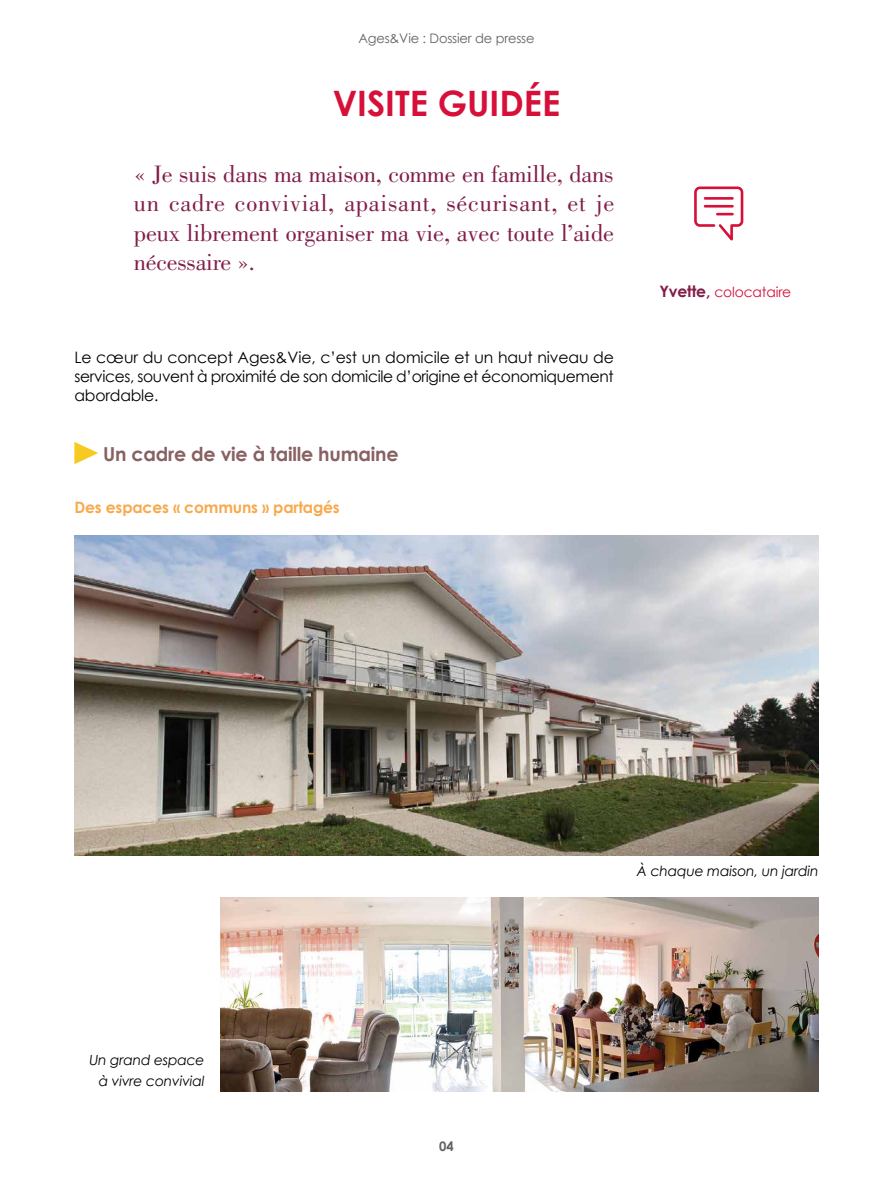
<style>
.page{position:relative;width:893px;height:1191px;background:#fff}
.page>*{position:absolute;margin:0;border:0;box-sizing:border-box;transform-origin:0 0}
.t1{font:700 35px "Century Gothic";color:#d61038}
.t2{font:24.5px/29.4px "Bodoni Std";color:#811e49;text-align:justify}
.t3{font:700 19.25px "Century Gothic";letter-spacing:-.01em;color:#896162}
.t4{font:15.75px/18.9px "Century Gothic";letter-spacing:-.02em;color:#000;text-align:justify}
.t5{font:700 15.75px "Century Gothic";letter-spacing:-.01em;color:#f7aa4d}
.t6{font:italic 14px/21.7px "Century Gothic";letter-spacing:-.01em;color:#000;text-align:right}
.t7{font:14px "Century Gothic";letter-spacing:-.01em;color:#d61038}
.t8{font:13.12px "Century Gothic";letter-spacing:-.01em;color:#646363}
.t9{font:700 13.12px "Century Gothic";color:#646363}
.s1{font-weight:700;font-size:15.75px;color:#811e49}
</style>
<div class="page">
<svg style="left:74px;top:442px;width:24px;height:22px"></svg>
<img style="left:74px;top:536px;width:745px;height:319px">
<img style="left:221px;top:897px;width:598px;height:194px">
<svg style="left:694px;top:186px;width:50px;height:55px"></svg>
<p class="t8" style="left:358px;top:31px;width:178px">Ages&amp;Vie : Dossier de presse</p>
<h1 class="t1" style="left:333px;top:81px;width:229px">VISITE GUIDÉE</h1>
<p class="t2" style="left:134px;top:159px;width:482px">« Je suis dans ma maison, comme en famille, dans un cadre convivial, apaisant, sécurisant, et je peux librement organiser ma vie, avec toute l’aide nécessaire ».</p>
<p class="t4" style="left:74px;top:348px;width:541px">Le cœur du concept Ages&amp;Vie, c’est un domicile et un haut niveau de services, souvent à proximité de son domicile d’origine et économiquement abordable.</p>
<p class="t3" style="left:103px;top:441px;width:297px">Un cadre de vie à taille humaine</p>
<p class="t5" style="left:74px;top:497px;width:267px">Des espaces « communs » partagés</p>
<p class="t7" style="left:659px;top:283px;width:133px"><span class="s1">Yvette,</span> colocataire</p>
<p class="t6" style="left:89px;top:1048px;width:117px">Un grand espace à vivre convivial</p>
<p class="t9" style="left:439px;top:1138px;width:16px">04</p>
<p class="t6" style="left:637px;top:859px;width:183px">À chaque maison, un jardin</p>
</div>
